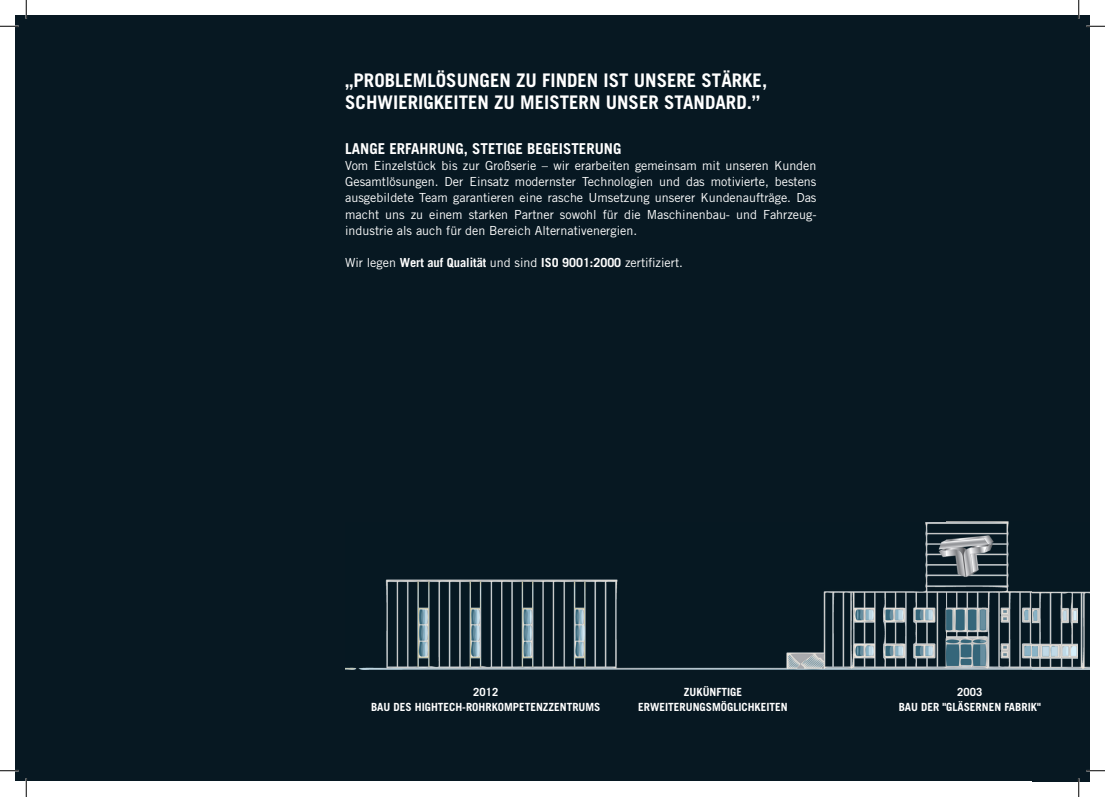
<style>
.page{position:relative;width:1105px;height:797px;background:#fff}
.page>*{position:absolute;margin:0;border:0;box-sizing:border-box;transform-origin:0 0}
.t1{font:700 18.75px/22.5px "Trade Gothic";color:#fff}
.t2{font:700 15px "Trade Gothic";color:#fff}
.t3{font:12.5px/16.2px "Trade Gothic";color:#fff;text-align:justify}
.t4{font:700 11.25px/15px "Trade Gothic";color:#fff;text-align:center}
.s1{font-weight:700}
</style>
<div class="page">
<div style="left:16px;top:16px;width:1063px;height:765px;background:#071822"></div>
<div style="left:1079px;top:17px;width:10px;height:764px;background:#071822"></div>
<img style="left:345px;top:522px;width:744px;height:148px">
<svg style="left:0;top:25px;width:19px;height:2px"></svg>
<svg style="left:1086px;top:25px;width:19px;height:2px"></svg>
<svg style="left:0;top:770px;width:19px;height:1px"></svg>
<svg style="left:1086px;top:770px;width:19px;height:1px"></svg>
<svg style="left:25px;top:0;width:2px;height:19px"></svg>
<svg style="left:25px;top:778px;width:2px;height:19px"></svg>
<svg style="left:1078px;top:0;width:1px;height:19px"></svg>
<svg style="left:1078px;top:778px;width:1px;height:19px"></svg>
<h1 class="t1" style="left:345px;top:69px;width:423px">„PROBLEMLÖSUNGEN ZU FINDEN IST UNSERE STÄRKE,<br>SCHWIERIGKEITEN ZU MEISTERN UNSER STANDARD.”</h1>
<p class="t2" style="left:345px;top:139px;width:278px">LANGE ERFAHRUNG, STETIGE BEGEISTERUNG</p>
<p class="t3" style="left:345px;top:157px;width:473px">Vom Einzelstück bis zur Großserie – wir erarbeiten gemeinsam mit unseren Kunden Gesamtlösungen. Der Einsatz modernster Technologien und das motivierte, bestens ausgebildete Team garantieren eine rasche Umsetzung unserer Kundenaufträge. Das macht uns zu einem starken Partner sowohl für die Maschinenbau- und Fahrzeug&shy;industrie als auch für den Bereich Alternativenergien.</p>
<p class="t3" style="left:345px;top:255px;width:339px">Wir legen <span class="s1">Wert auf Qualität</span> und sind <span class="s1">ISO 9001:2000</span> zertifiziert.</p>
<p class="t4" style="left:371px;top:684px;width:231px">2012<br>BAU DES HIGHTECH-ROHRKOMPETENZZENTRUMS</p>
<p class="t4" style="left:638px;top:684px;width:151px">ZUKÜNFTIGE<br>ERWEITERUNGSMÖGLICHKEITEN</p>
<p class="t4" style="left:899px;top:684px;width:144px">2003<br>BAU DER "GLÄSERNEN FABRIK"</p>
</div>
